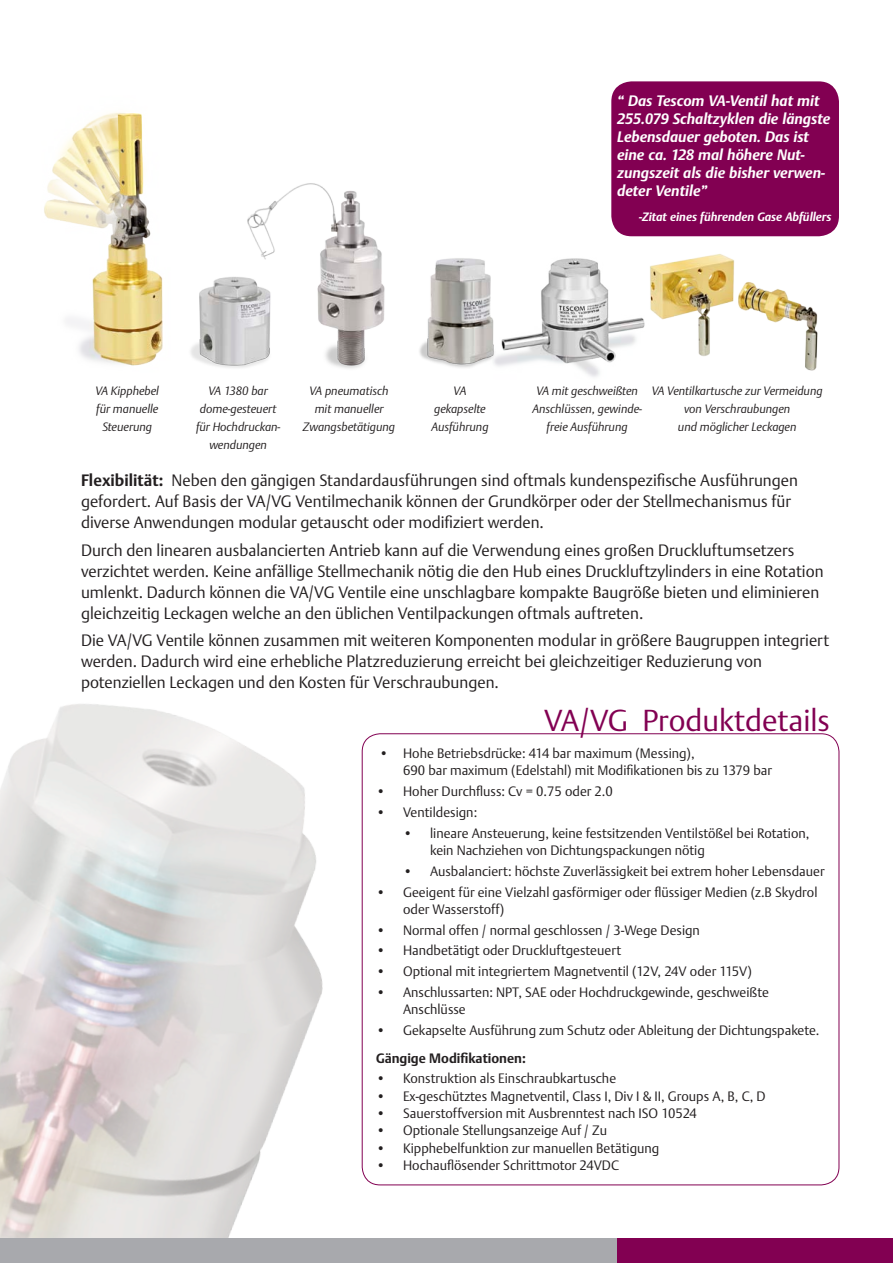
<style>
.page{position:relative;width:893px;height:1263px;background:#fff}
.page>*{position:absolute;margin:0;border:0;box-sizing:border-box;transform-origin:0 0}
.t1{font:300 30px "DTL Argo T";color:#820052}
.t2{font:300 16.35px/21px "DTL Argo T";color:#231f20}
.t3{font:italic 700 15px/18px "DTL Argo T";color:#fff}
.t4{font:300 13.5px/17.2px "DTL Argo T";color:#231f20}
.t5{font:700 13.5px "DTL Argo T";color:#231f20}
.t6{font:italic 300 12px/18px "DTL Argo T";color:#231f20;text-align:center}
.t7{font:italic 700 12px "DTL Argo T";color:#fff}
.s1{font-weight:700}
</style>
<div class="page">
<img style="left:0;top:704px;width:473px;height:534px">
<img style="left:247px;top:183px;width:138px;height:186px">
<img style="left:514px;top:258px;width:114px;height:119px">
<img style="left:190px;top:271px;width:85px;height:98px">
<img style="left:419px;top:258px;width:95px;height:110px">
<img style="left:44px;top:112px;width:119px;height:254px">
<div style="left:611px;top:81px;width:228px;height:155px;background:#820052;border-radius:20px"></div>
<div style="left:0;top:1238px;width:618px;height:25px;background:#a8a9ad"></div>
<div style="left:617px;top:1238px;width:276px;height:25px;background:#820052"></div>
<img style="left:628px;top:254px;width:190px;height:117px">
<p class="t3" style="left:617px;top:92px;width:214px">“ Das Tescom VA-Ventil hat mit<br>255.079 Schaltzyklen die längste<br>Lebensdauer geboten. Das ist eine ca. 128 mal höhere Nut&shy;zungszeit als die bisher verwen&shy;deter Ventile”</p>
<p class="t7" style="left:639px;top:210px;width:194px">-Zitat eines führenden Gase Abfüllers</p>
<p class="t6" style="left:96px;top:381px;width:65px;text-align:left">VA Kipphebel für manuelle</p>
<p class="t6" style="left:102px;top:417px;width:51px">Steuerung</p>
<p class="t6" style="left:196px;top:381px;width:86px">VA 1380 bar dome-gesteuert für Hochdruckan&shy;wendungen</p>
<p class="t6" style="left:303px;top:381px;width:94px">VA pneumatisch mit manueller<br>Zwangsbetätigung</p>
<p class="t6" style="left:454px;top:381px;width:14px">VA</p>
<p class="t6" style="left:434px;top:399px;width:53px">gekapselte</p>
<p class="t6" style="left:431px;top:417px;width:59px">Ausführung</p>
<p class="t6" style="left:532px;top:381px;width:111px">VA mit geschweißten<br>Anschlüssen, gewinde&shy;freie Ausführung</p>
<p class="t6" style="left:652px;top:381px;width:172px">VA Ventilkartusche zur Vermeidung von Verschraubungen<br>und möglicher Leckagen</p>
<p class="t2" style="left:81px;top:469px;width:718px"><span class="s1">Flexibilität:</span> Neben den gängigen Standardausführungen sind oftmals kundenspezifische Ausführungen gefordert. Auf Basis der VA/VG Ventilmechanik können der Grundkörper oder der Stellmechanismus für diverse Anwendungen modular getauscht oder modifiziert werden.</p>
<p class="t2" style="left:81px;top:539px;width:744px">Durch den linearen ausbalancierten Antrieb kann auf die Verwendung eines großen Druckluftumsetzers verzichtet werden. Keine anfällige Stellmechanik nötig die den Hub eines Druckluftzylinders in eine Rotation umlenkt. Dadurch können die VA/VG Ventile eine unschlagbare kompakte Baugröße bieten und eliminieren gleichzeitig Leckagen welche an den üblichen Ventilpackungen oftmals auftreten.</p>
<p class="t2" style="left:81px;top:630px;width:750px">Die VA/VG Ventile können zusammen mit weiteren Komponenten modular in größere Baugruppen integriert werden. Dadurch wird eine erhebliche Platzreduzierung erreicht bei gleichzeitiger Reduzierung von potenziellen Leckagen und den Kosten für Verschraubungen.</p>
<p class="t1" style="left:544px;top:702px;width:287px">VA/VG Produktdetails</p>
<p class="t4" style="left:403px;top:744px;width:370px;text-indent:-24px">• Hohe Betriebsdrücke: 414 bar maximum (Messing),<br>690 bar maximum (Edelstahl) mit Modifikationen bis zu 1379 bar</p>
<p class="t4" style="left:376px;top:783px;width:238px">• Hoher Durchfluss: Cv = 0.75 oder 2.0</p>
<p class="t4" style="left:376px;top:803px;width:103px">• Ventildesign:</p>
<p class="t4" style="left:430px;top:824px;width:381px;text-indent:-27px">• lineare Ansteuerung, keine festsitzenden Ventilstößel bei Rotation, kein Nachziehen von Dichtungspackungen nötig</p>
<p class="t4" style="left:403px;top:862px;width:423px">• Ausbalanciert: höchste Zuverlässigkeit bei extrem hoher Lebensdauer</p>
<p class="t4" style="left:403px;top:883px;width:416px;text-indent:-27px">• Geeigent für eine Vielzahl gasförmiger oder flüssiger Medien (z.B Skydrol oder Wasserstoff)</p>
<p class="t4" style="left:376px;top:921px;width:325px">• Normal offen / normal geschlossen / 3-Wege Design</p>
<p class="t4" style="left:376px;top:942px;width:247px">• Handbetätigt oder Druckluftgesteuert</p>
<p class="t4" style="left:376px;top:963px;width:377px">• Optional mit integriertem Magnetventil (12V, 24V oder 115V)</p>
<p class="t4" style="left:403px;top:983px;width:367px;text-indent:-27px">• Anschlussarten: NPT, SAE oder Hochdruckgewinde, geschweißte<br>Anschlüsse</p>
<p class="t4" style="left:376px;top:1021px;width:445px">• Gekapselte Ausführung zum Schutz oder Ableitung der Dichtungspakete.</p>
<p class="t5" style="left:376px;top:1050px;width:151px">Gängige Modifikationen:</p>
<p class="t4" style="left:376px;top:1070px;width:242px">• Konstruktion als Einschraubkartusche</p>
<p class="t4" style="left:376px;top:1087px;width:391px">• Ex-geschütztes Magnetventil, Class I, Div I &amp; II, Groups A, B, C, D</p>
<p class="t4" style="left:376px;top:1104px;width:322px">• Sauerstoffversion mit Ausbrenntest nach ISO 10524</p>
<p class="t4" style="left:376px;top:1122px;width:232px">• Optionale Stellungsanzeige Auf / Zu</p>
<p class="t4" style="left:376px;top:1139px;width:285px">• Kipphebelfunktion zur manuellen Betätigung</p>
<p class="t4" style="left:376px;top:1156px;width:245px">• Hochauflösender Schrittmotor 24VDC</p>
</div>
